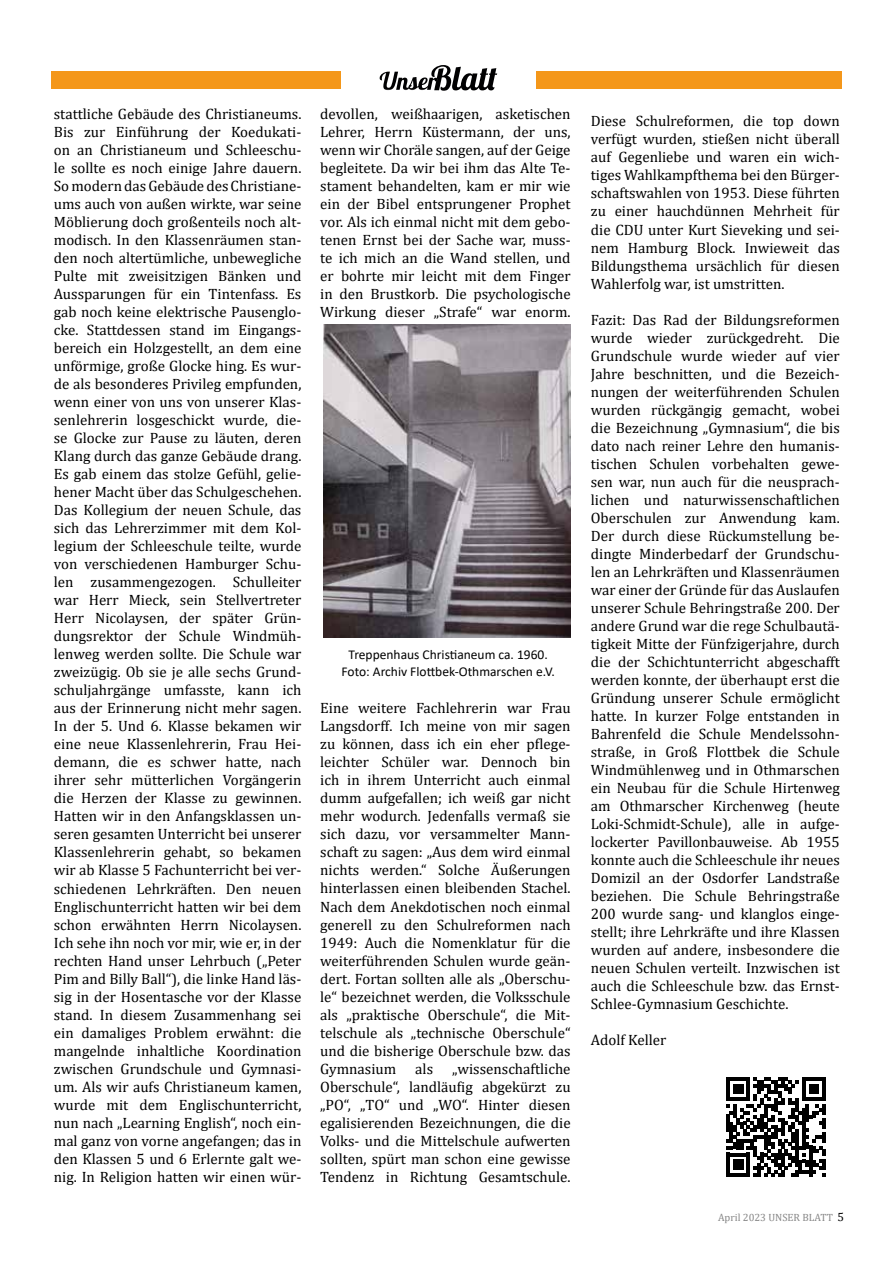
<style>
.page{position:relative;width:893px;height:1263px;background:#fff}
.page>*{position:absolute;margin:0;border:0;box-sizing:border-box;transform-origin:0 0}
.t1{font:15px/18px "Cambria";color:#000;text-align:justify}
.t2{font:13.5px/16.2px "Calibri";color:#000;text-align:center}
.t3{font:10.5px "Cambria";color:#878787}
.s1{font-size:12px;color:#000}
</style>
<div class="page">
<div style="left:51px;top:72px;width:791px;height:17px;background:#f4971a"></div>
<div style="left:341px;top:71px;width:195px;height:19px;background:#fff"></div>
<img style="left:431px;top:65px;width:66px;height:26px">
<img style="left:380px;top:72px;width:57px;height:18px">
<img style="left:323px;top:324px;width:248px;height:314px">
<svg style="left:726px;top:1077px;width:100px;height:100px"></svg>
<p class="t1" style="left:54px;top:105px;width:249px">stattliche Gebäude des Christianeums.<br>Bis zur Einführung der Koedukati&shy;on an Christianeum und Schleeschu&shy;le sollte es noch einige Jahre dauern.<br>So modern das Gebäude des Christiane&shy;ums auch von außen wirkte, war seine Möblierung doch großenteils noch alt&shy;modisch. In den Klassenräumen stan&shy;den noch altertümliche, unbewegliche Pulte mit zweisitzigen Bänken und Aussparungen für ein Tintenfass. Es gab noch keine elektrische Pausenglo&shy;cke. Stattdessen stand im Eingangs&shy;bereich ein Holzgestellt, an dem eine unförmige, große Glocke hing. Es wur&shy;de als besonderes Privileg empfunden, wenn einer von uns von unserer Klas&shy;senlehrerin losgeschickt wurde, die&shy;se Glocke zur Pause zu läuten, deren Klang durch das ganze Gebäude drang.<br>Es gab einem das stolze Gefühl, gelie&shy;hener Macht über das Schulgeschehen.<br>Das Kollegium der neuen Schule, das sich das Lehrerzimmer mit dem Kol&shy;legium der Schleeschule teilte, wurde von verschiedenen Hamburger Schu&shy;len zusammengezogen. Schulleiter war Herr Mieck, sein Stellvertreter Herr Nicolaysen, der später Grün&shy;dungsrektor der Schule Windmüh&shy;lenweg werden sollte. Die Schule war zweizügig. Ob sie je alle sechs Grund&shy;schuljahrgänge umfasste, kann ich aus der Erinnerung nicht mehr sagen.<br>In der 5. Und 6. Klasse bekamen wir eine neue Klassenlehrerin, Frau Hei&shy;demann, die es schwer hatte, nach ihrer sehr mütterlichen Vorgängerin die Herzen der Klasse zu gewinnen.<br>Hatten wir in den Anfangsklassen un&shy;seren gesamten Unterricht bei unserer Klassenlehrerin gehabt, so bekamen wir ab Klasse 5 Fachunterricht bei ver&shy;schiedenen Lehrkräften. Den neuen Englischunterricht hatten wir bei dem schon erwähnten Herrn Nicolaysen.<br>Ich sehe ihn noch vor mir, wie er, in der rechten Hand unser Lehrbuch („Peter Pim and Billy Ball“), die linke Hand läs&shy;sig in der Hosentasche vor der Klasse stand. In diesem Zusammenhang sei ein damaliges Problem erwähnt: die mangelnde inhaltliche Koordination zwischen Grundschule und Gymnasi&shy;um. Als wir aufs Christianeum kamen, wurde mit dem Englischunterricht, nun nach „Learning English“, noch ein&shy;mal ganz von vorne angefangen; das in den Klassen 5 und 6 Erlernte galt we&shy;nig. In Religion hatten wir einen wür-</p>
<p class="t1" style="left:320px;top:105px;width:252px">devollen, weißhaarigen, asketischen Lehrer, Herrn Küstermann, der uns, wenn wir Choräle sangen, auf der Geige begleitete. Da wir bei ihm das Alte Te&shy;stament behandelten, kam er mir wie ein der Bibel entsprungener Prophet vor. Als ich einmal nicht mit dem gebo&shy;tenen Ernst bei der Sache war, muss&shy;te ich mich an die Wand stellen, und er bohrte mir leicht mit dem Finger in den Brustkorb. Die psychologische Wirkung dieser „Strafe“ war enorm.</p>
<p class="t2" style="left:342px;top:646px;width:215px">Treppenhaus Christianeum ca. 1960.<br>Foto: Archiv Flottbek-Othmarschen e.V.</p>
<p class="t1" style="left:320px;top:699px;width:252px">Eine weitere Fachlehrerin war Frau Langsdorff. Ich meine von mir sagen zu können, dass ich ein eher pflege&shy;leichter Schüler war. Dennoch bin ich in ihrem Unterricht auch einmal dumm aufgefallen; ich weiß gar nicht mehr wodurch. Jedenfalls vermaß sie sich dazu, vor versammelter Mann&shy;schaft zu sagen: „Aus dem wird einmal nichts werden.“ Solche Äußerungen hinterlassen einen bleibenden Stachel.<br>Nach dem Anekdotischen noch einmal generell zu den Schulreformen nach 1949: Auch die Nomenklatur für die weiterführenden Schulen wurde geän&shy;dert. Fortan sollten alle als „Oberschu&shy;le“ bezeichnet werden, die Volksschule als „praktische Oberschule“, die Mit&shy;telschule als „technische Oberschule“ und die bisherige Oberschule bzw. das Gymnasium</p>
<p class="t1" style="left:320px;top:1059px;width:252px;text-indent:132px">„wissenschaftliche Oberschule“, landläufig abgekürzt zu „PO“, „TO“ und „WO“. Hinter diesen egalisierenden Bezeichnungen, die die Volks- und die Mittelschule aufwerten sollten, spürt man schon eine gewisse Tendenz in Richtung Gesamtschule.</p>
<p class="t1" style="left:415px;top:1059px;width:19px">als</p>
<p class="t1" style="left:591px;top:112px;width:250px">Diese Schulreformen, die top down verfügt wurden, stießen nicht überall auf Gegenliebe und waren ein wich&shy;tiges Wahlkampfthema bei den Bürger&shy;schaftswahlen von 1953. Diese führten zu einer hauchdünnen Mehrheit für die CDU unter Kurt Sieveking und sei&shy;nem Hamburg Block. Inwieweit das Bildungsthema ursächlich für diesen Wahlerfolg war, ist umstritten.</p>
<p class="t1" style="left:591px;top:310px;width:250px">Fazit: Das Rad der Bildungsreformen wurde wieder zurückgedreht. Die Grundschule wurde wieder auf vier Jahre beschnitten, und die Bezeich&shy;nungen der weiterführenden Schulen wurden rückgängig gemacht, wobei die Bezeichnung „Gymnasium“, die bis dato nach reiner Lehre den humanis&shy;tischen Schulen vorbehalten gewe&shy;sen war, nun auch für die neusprach&shy;lichen und naturwissenschaftlichen Oberschulen zur Anwendung kam.<br>Der durch diese Rückumstellung be&shy;dingte Minderbedarf der Grundschu&shy;len an Lehrkräften und Klassenräumen war einer der Gründe für das Auslaufen unserer Schule Behringstraße 200. Der andere Grund war die rege Schulbautä&shy;tigkeit Mitte der Fünfzigerjahre, durch die der Schichtunterricht abgeschafft werden konnte, der überhaupt erst die Gründung unserer Schule ermöglicht hatte. In kurzer Folge entstanden in Bahrenfeld die Schule Mendelssohn&shy;straße, in Groß Flottbek die Schule Windmühlenweg und in Othmarschen ein Neubau für die Schule Hirtenweg am Othmarscher Kirchenweg (heute Loki-Schmidt-Schule), alle in aufge&shy;lockerter Pavillonbauweise. Ab 1955 konnte auch die Schleeschule ihr neues Domizil an der Osdorfer Landstraße beziehen. Die Schule Behringstraße 200 wurde sang- und klanglos einge&shy;stellt; ihre Lehrkräfte und ihre Klassen wurden auf andere, insbesondere die neuen Schulen verteilt. Inzwischen ist auch die Schleeschule bzw. das Ernst-Schlee-Gymnasium Geschichte.</p>
<p class="t1" style="left:591px;top:1030px;width:77px">Adolf Keller</p>
<p class="t3" style="left:718px;top:1211px;width:128px">April 2023 UNSER BLATT <span class="s1">5</span></p>
</div>
